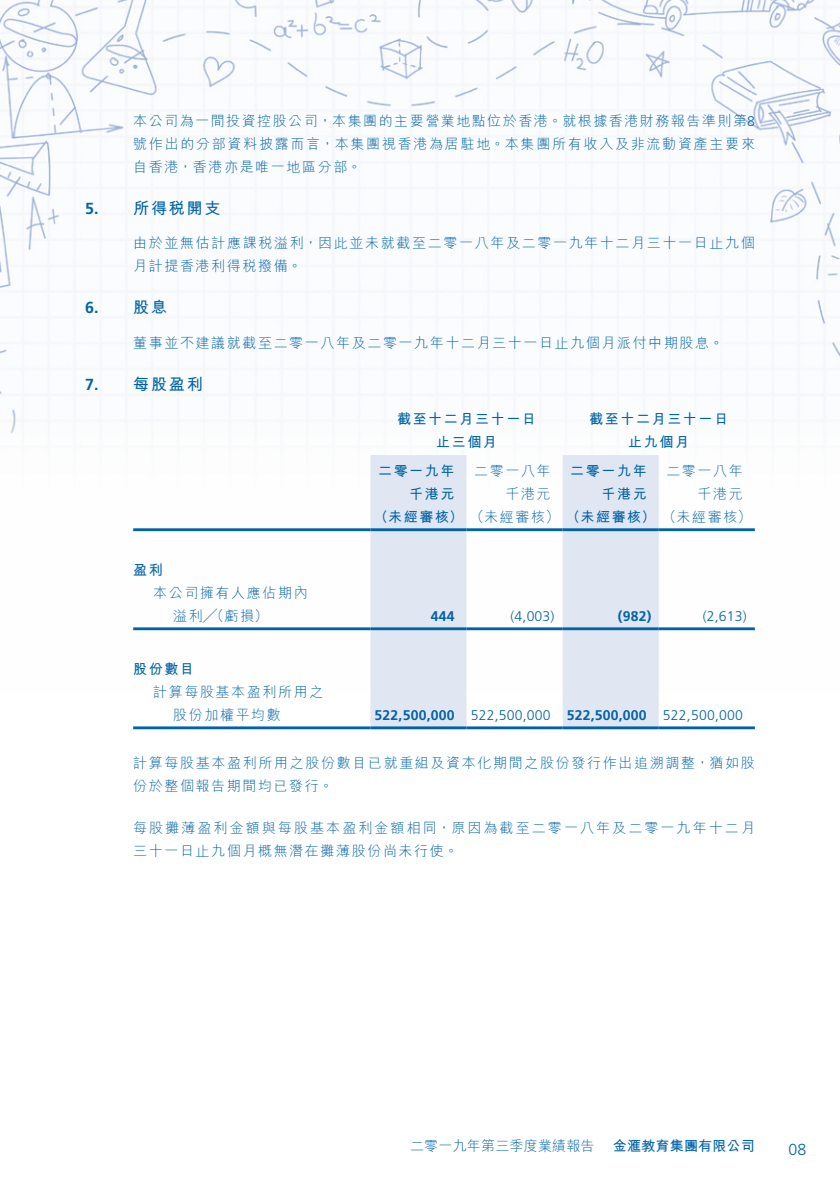
<style>
.page{position:relative;width:840px;height:1191px;background:#fff}
.page>*{position:absolute;margin:0;border:0;box-sizing:border-box;transform-origin:0 0}
._17_H1__Note{font:700 16px "M Hei HK";letter-spacing:.115em;color:#0163a7}
._17_H1__Note-2{font:700 16px "Frutiger LT Std";color:#0163a7}
.t1{font:300 16px "Frutiger LT Std";color:#0163a7}
._26___P2__Note{font:300 14px/23px "M Hei HK";letter-spacing:.115em;color:#0163a7}
._26___P2__Note-2{font:300 14px/23px "M Hei HK";letter-spacing:.15em;color:#0163a7}
._02_Note_Text{font:700 14px/23px "M Hei HK";letter-spacing:.115em;color:#0163a7;text-align:center}
._02_Note_Text-2{font:300 14px "Frutiger LT Std";letter-spacing:.015em;color:#0163a7}
._29_Table_Stub__Note{font:300 14px "M Hei HK";letter-spacing:.115em;color:#0163a7}
._02_Note_Text-3{font:700 14px "Frutiger LT Std";letter-spacing:.015em;color:#0163a7}
._02_Note_Text-4{font:300 14px "M Hei HK";letter-spacing:.115em;color:#0163a7}
._26___P2__Note-3{font:300 14px "M Hei HK";letter-spacing:.015em;color:#0163a7}
._02_Note_Text-5{font:700 14px "M Hei HK";letter-spacing:.015em;color:#0163a7}
._29_Table_Stub__Note-2{font:700 14px "M Hei HK";letter-spacing:.115em;color:#0163a7}
.s1{font-family:"Frutiger LT Std"}
</style>
<div class="page">
<img style="left:1px;top:0;width:838px;height:691px">
<svg style="left:370px;top:455px;width:288px;height:271px;fill:#e1e7f2"></svg>
<hr style="left:133px;top:528px;width:237px;height:3px;background:#0163a7">
<hr style="left:370px;top:528px;width:96px;height:3px;background:#0163a7">
<hr style="left:466px;top:528px;width:96px;height:3px;background:#0163a7">
<hr style="left:562px;top:528px;width:96px;height:3px;background:#0163a7">
<hr style="left:658px;top:528px;width:96px;height:3px;background:#0163a7">
<hr style="left:133px;top:627px;width:237px;height:3px;background:#0163a7">
<hr style="left:370px;top:627px;width:96px;height:3px;background:#0163a7">
<hr style="left:466px;top:627px;width:96px;height:3px;background:#0163a7">
<hr style="left:562px;top:627px;width:96px;height:3px;background:#0163a7">
<hr style="left:658px;top:627px;width:96px;height:3px;background:#0163a7">
<hr style="left:133px;top:726px;width:237px;height:3px;background:#0163a7">
<hr style="left:370px;top:726px;width:96px;height:3px;background:#0163a7">
<hr style="left:466px;top:726px;width:96px;height:3px;background:#0163a7">
<hr style="left:562px;top:726px;width:96px;height:3px;background:#0163a7">
<hr style="left:658px;top:726px;width:96px;height:3px;background:#0163a7">
<p class="_17_H1__Note-2" style="left:85px;top:199px;width:15px">5.</p>
<p class="_17_H1__Note-2" style="left:85px;top:298px;width:15px">6.</p>
<p class="_17_H1__Note-2" style="left:85px;top:375px;width:15px">7.</p>
<p class="_26___P2__Note" style="left:133px;top:109px;width:623px;text-align:justify">本公司為一間投資控股公司，本集團的主要營業地點位於香港。就根據香港財務報告準則第<span class="s1">8</span>號作出的分部資料披露而言，本集團視香港為居駐地。本集團所有收入及非流動資產主要來自香港，香港亦是唯一地區分部。</p>
<p class="_17_H1__Note" style="left:133px;top:196px;width:89px">所得稅開支</p>
<p class="_26___P2__Note" style="left:133px;top:231px;width:623px">由於並無估計應課稅溢利，因此並未就截至二零一八年及二零一九年十二月三十一日止九個月計提香港利得稅撥備。</p>
<p class="_17_H1__Note" style="left:133px;top:296px;width:35px">股息</p>
<p class="_26___P2__Note" style="left:133px;top:330px;width:591px">董事並不建議就截至二零一八年及二零一九年十二月三十一日止九個月派付中期股息。</p>
<p class="_17_H1__Note" style="left:133px;top:372px;width:71px">每股盈利</p>
<p class="_02_Note_Text" style="left:397px;top:406px;width:140px">截至十二月三十一日止三個月</p>
<p class="_02_Note_Text" style="left:589px;top:406px;width:140px">截至十二月三十一日止九個月</p>
<p class="_02_Note_Text-4" style="left:666px;top:461px;width:78px">二零一八年</p>
<p class="_02_Note_Text-4" style="left:474px;top:461px;width:78px">二零一八年</p>
<p class="_02_Note_Text" style="left:378px;top:458px;width:78px">二零一九年</p>
<p class="_02_Note_Text" style="left:570px;top:458px;width:78px">二零一九年</p>
<p class="_29_Table_Stub__Note-2" style="left:133px;top:560px;width:31px">盈利</p>
<p class="_29_Table_Stub__Note" style="left:153px;top:583px;width:156px">本公司擁有人應佔期內</p>
<p class="_29_Table_Stub__Note" style="left:173px;top:606px;width:96px">溢利╱（虧損(</p>
<p class="_29_Table_Stub__Note-2" style="left:133px;top:659px;width:62px">股份數目</p>
<p class="_29_Table_Stub__Note" style="left:153px;top:682px;width:171px">計算每股基本盈利所用之</p>
<p class="_02_Note_Text" style="left:409px;top:481px;width:47px">千港元</p>
<p class="_02_Note_Text" style="left:374px;top:504px;width:91px">（未經審核）</p>
<p class="_02_Note_Text-4" style="left:505px;top:484px;width:47px">千港元</p>
<p class="_02_Note_Text-4" style="left:470px;top:507px;width:91px">（未經審核）</p>
<p class="_02_Note_Text" style="left:601px;top:481px;width:47px">千港元</p>
<p class="_02_Note_Text" style="left:566px;top:504px;width:91px">（未經審核）</p>
<p class="_02_Note_Text-4" style="left:697px;top:484px;width:47px">千港元</p>
<p class="_02_Note_Text-4" style="left:662px;top:507px;width:91px">（未經審核(</p>
<p class="_02_Note_Text-3" style="left:430px;top:608px;width:25px">444</p>
<p class="_02_Note_Text-2" style="left:510px;top:608px;width:45px">)4,003(</p>
<p class="_02_Note_Text-3" style="left:617px;top:608px;width:35px">)982(</p>
<p class="_02_Note_Text-2" style="left:702px;top:608px;width:45px">)2,613(</p>
<p class="_29_Table_Stub__Note" style="left:173px;top:705px;width:109px">股份加權平均數</p>
<p class="_26___P2__Note" style="left:133px;top:750px;width:623px">計算每股基本盈利所用之股份數目已就重組及資本化期間之股份發行作出追溯調整，猶如股份於整個報告期間均已發行。</p>
<p class="_26___P2__Note-2" style="left:133px;top:815px;width:623px">每股攤薄盈利金額與每股基本盈利金額相同，原因為截至二零一八年及二零一九年十二月三十一日止九個月概無潛在攤薄股份尚未行使。</p>
<p class="_02_Note_Text-3" style="left:374px;top:707px;width:81px">522,500,000</p>
<p class="_02_Note_Text-3" style="left:566px;top:707px;width:81px">522,500,000</p>
<p class="_02_Note_Text-2" style="left:470px;top:707px;width:81px">522,500,000</p>
<p class="_02_Note_Text-2" style="left:662px;top:707px;width:81px">522,500,000</p>
<p class="_26___P2__Note-3" style="left:410px;top:1135px;width:186px">二零一九年第三季度業績報告</p>
<p class="_02_Note_Text-5" style="left:612px;top:1135px;width:143px">金滙教育集團有限公司</p>
<p class="t1" style="left:788px;top:1140px;width:20px">08</p>
</div>
